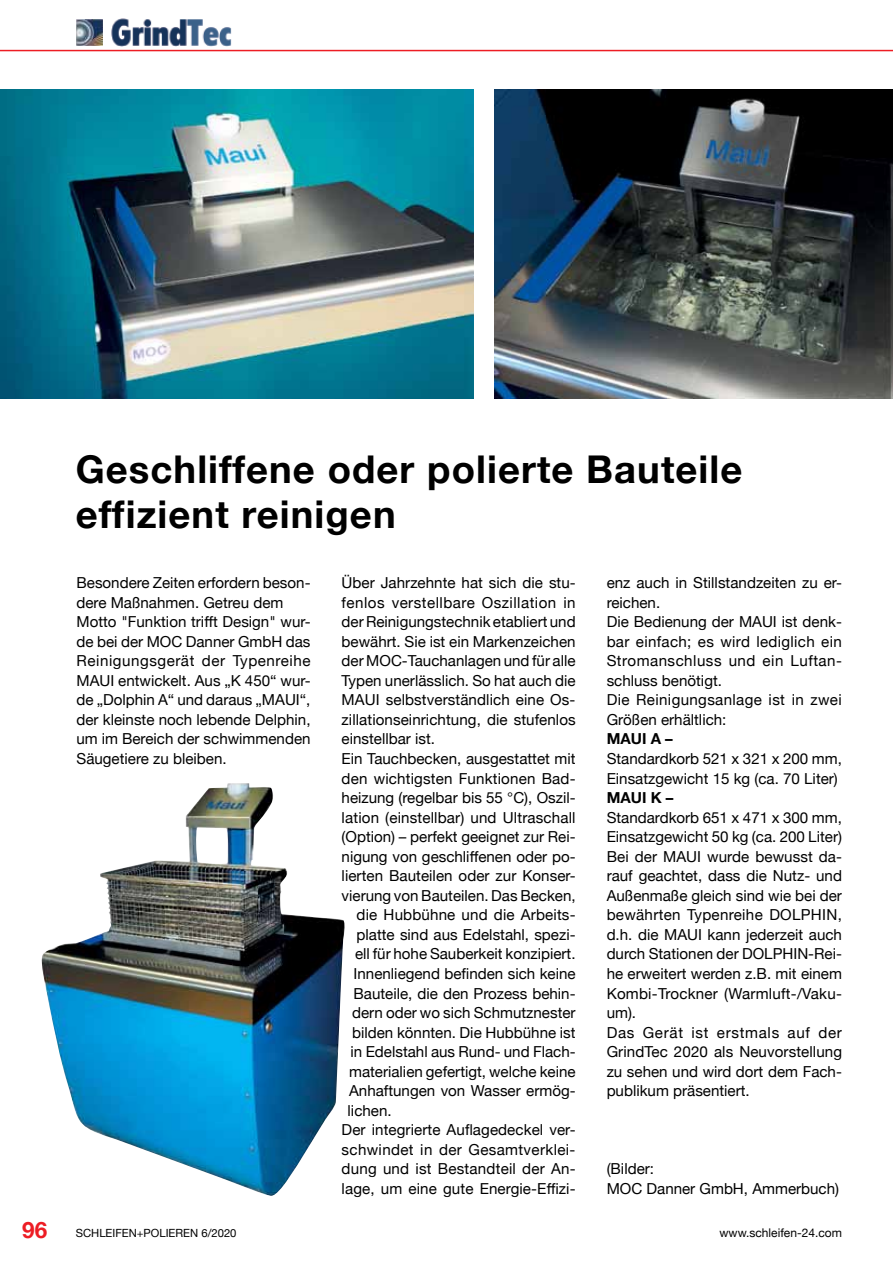
<style>
.page{position:relative;width:893px;height:1263px;background:#fff}
.page>*{position:absolute;margin:0;border:0;box-sizing:border-box;transform-origin:0 0}
.t1{font:700 38.25px/45px "Helvetica Neue";letter-spacing:.03em;color:#000}
.t2{font:700 22.5px "Helvetica Neue";color:#ed1d24}
.t3{font:15.15px/19.5px "Helvetica Neue";color:#000}
.t4{font:15.15px "Helvetica Neue";letter-spacing:.03em;color:#000}
.t5{font:15.15px "Helvetica Neue";letter-spacing:.025em;color:#000}
.t6{font:700 15.15px "Helvetica Neue";color:#000}
.t7{font:12px "Helvetica Neue";color:#000}
.t8{font:11.25px "Helvetica Neue";color:#000}
</style>
<div class="page">
<svg style="left:0;top:18px;width:893px;height:33px"></svg>
<img style="left:77px;top:19px;width:26px;height:27px">
<img style="left:110px;top:19px;width:123px;height:27px">
<img style="left:41px;top:783px;width:304px;height:413px">
<img style="left:0;top:89px;width:473px;height:310px">
<img style="left:495px;top:89px;width:398px;height:310px">
<h1 class="t1" style="left:76px;top:448px;width:668px">Geschliffene oder polierte Bauteile effizient reinigen</h1>
<p class="t3" style="left:342px;top:574px;width:236px">Über Jahrzehnte hat sich die stu-</p>
<p class="t4" style="left:342px;top:591px;width:236px">fenlos verstellbare Oszillation in</p>
<p class="t3" style="left:342px;top:613px;width:236px">der Reinigungstechnik etabliert und</p>
<p class="t3" style="left:342px;top:632px;width:235px">bewährt. Sie ist ein Markenzeichen</p>
<p class="t3" style="left:342px;top:652px;width:235px">der MOC-Tauchanlagen und für alle</p>
<p class="t3" style="left:342px;top:671px;width:236px">Typen unerlässlich. So hat auch die</p>
<p class="t3" style="left:342px;top:691px;width:235px">MAUI selbstverständlich eine Os-</p>
<p class="t3" style="left:342px;top:711px;width:236px">zillationseinrichtung, die stufenlos</p>
<p class="t3" style="left:342px;top:730px;width:95px">einstellbar ist.</p>
<p class="t3" style="left:342px;top:750px;width:236px">Ein Tauchbecken, ausgestattet mit</p>
<p class="t3" style="left:342px;top:769px;width:235px">den wichtigsten Funktionen Bad-</p>
<p class="t3" style="left:342px;top:789px;width:236px">heizung (regelbar bis 55 °C), Oszil-</p>
<p class="t3" style="left:342px;top:808px;width:235px">lation (einstellbar) und Ultraschall</p>
<p class="t3" style="left:342px;top:828px;width:236px">(Option) – perfekt geeignet zur Rei-</p>
<p class="t3" style="left:342px;top:847px;width:235px">nigung von geschliffenen oder po-</p>
<p class="t3" style="left:342px;top:867px;width:236px">lierten Bauteilen oder zur Konser-</p>
<p class="t3" style="left:342px;top:886px;width:236px">vierung von Bauteilen. Das Becken,</p>
<p class="t3" style="left:357px;top:906px;width:220px">die Hubbühne und die Arbeits-</p>
<p class="t3" style="left:357px;top:926px;width:220px">platte sind aus Edelstahl, spezi-</p>
<p class="t3" style="left:355px;top:945px;width:222px">ell für hohe Sauberkeit konzipiert.</p>
<p class="t3" style="left:354px;top:965px;width:224px">Innenliegend befinden sich keine</p>
<p class="t3" style="left:354px;top:984px;width:224px">Bauteile, die den Prozess behin-</p>
<p class="t3" style="left:352px;top:1004px;width:225px">dern oder wo sich Schmutznester</p>
<p class="t3" style="left:352px;top:1023px;width:225px">bilden könnten. Die Hubbühne ist</p>
<p class="t3" style="left:351px;top:1043px;width:227px">in Edelstahl aus Rund- und Flach-</p>
<p class="t3" style="left:349px;top:1062px;width:228px">materialien gefertigt, welche keine</p>
<p class="t3" style="left:349px;top:1082px;width:228px">Anhaftungen von Wasser ermög-</p>
<p class="t3" style="left:348px;top:1101px;width:46px">lichen.</p>
<p class="t3" style="left:342px;top:1121px;width:236px">Der integrierte Auflagedeckel ver-</p>
<p class="t5" style="left:342px;top:1138px;width:235px">schwindet in der Gesamtverklei-</p>
<p class="t3" style="left:342px;top:1160px;width:235px">dung und ist Bestandteil der An-</p>
<p class="t3" style="left:342px;top:1180px;width:236px">lage, um eine gute Energie-Effizi-</p>
<p class="t3" style="left:77px;top:574px;width:236px">Besondere Zeiten erfordern beson&shy;dere Maßnahmen. Getreu dem<br>Motto "Funktion trifft Design" wur&shy;de bei der MOC Danner GmbH das<br>Reinigungsgerät der Typenreihe<br>MAUI entwickelt. Aus „K 450“ wur&shy;de „Dolphin A“ und daraus „MAUI“, der kleinste noch lebende Delphin, um im Bereich der schwimmenden<br>Säugetiere zu bleiben.</p>
<p class="t3" style="left:607px;top:574px;width:237px">enz auch in Stillstandzeiten zu er&shy;reichen.<br>Die Bedienung der MAUI ist denk&shy;bar einfach; es wird lediglich ein<br>Stromanschluss und ein Luftan&shy;schluss benötigt.<br>Die Reinigungsanlage ist in zwei<br>Größen erhältlich:</p>
<p class="t6" style="left:607px;top:727px;width:68px">MAUI A –</p>
<p class="t3" style="left:607px;top:750px;width:237px">Standardkorb 521 x 321 x 200 mm,<br>Einsatzgewicht 15 kg (ca. 70 Liter)</p>
<p class="t6" style="left:607px;top:786px;width:68px">MAUI K –</p>
<p class="t3" style="left:607px;top:808px;width:237px">Standardkorb 651 x 471 x 300 mm,<br>Einsatzgewicht 50 kg (ca. 200 Liter)<br>Bei der MAUI wurde bewusst da&shy;rauf geachtet, dass die Nutz- und<br>Außenmaße gleich sind wie bei der bewährten Typenreihe DOLPHIN, d.h. die MAUI kann jederzeit auch durch Stationen der DOLPHIN-Rei&shy;he erweitert werden z.B. mit einem<br>Kombi-Trockner (Warmluft-/Vaku&shy;um).<br>Das Gerät ist erstmals auf der<br>GrindTec 2020 als Neuvorstellung zu sehen und wird dort dem Fach&shy;publikum präsentiert.</p>
<p class="t3" style="left:607px;top:1160px;width:234px">(Bilder:<br>MOC Danner GmbH, Ammerbuch)</p>
<h2 class="t2" style="left:22px;top:1212px;width:27px">96</h2>
<p class="t8" style="left:76px;top:1225px;width:162px">SCHLEIFEN+POLIEREN 6/2020</p>
<p class="t7" style="left:719px;top:1224px;width:124px">www.schleifen-24.com</p>
</div>
